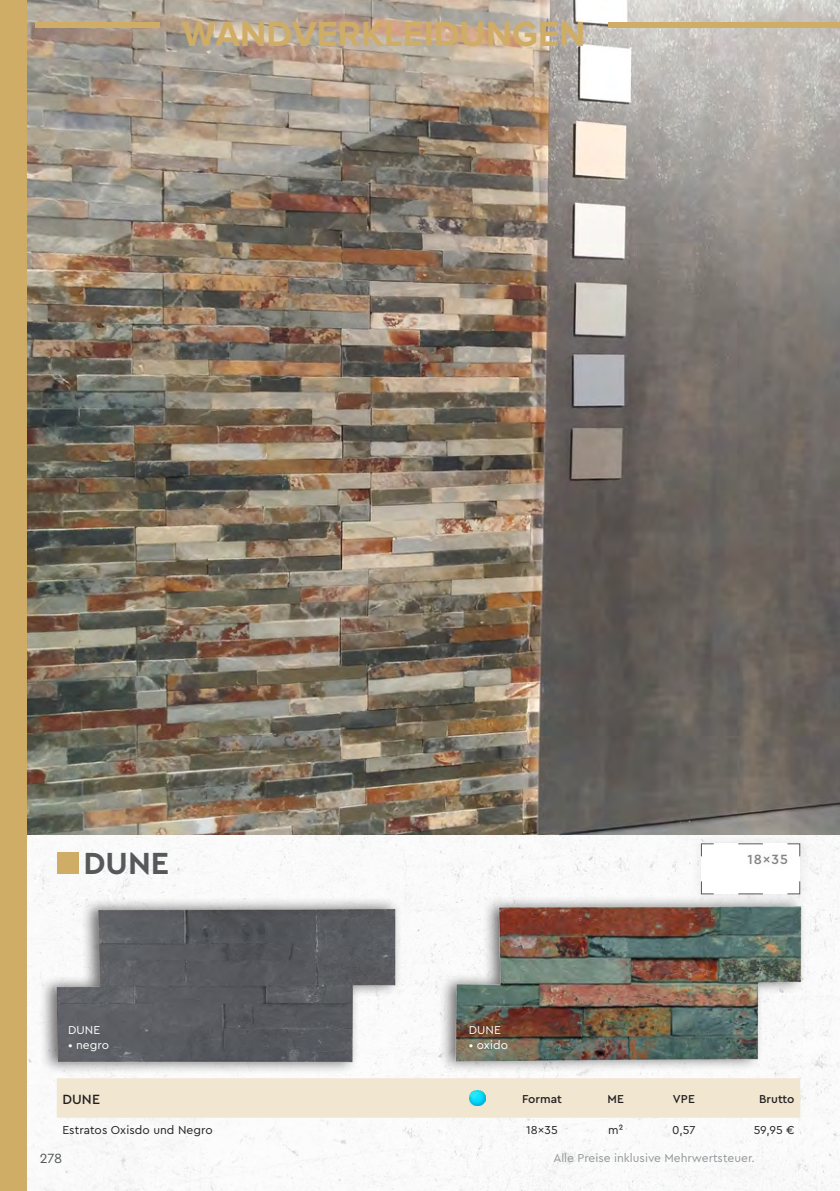
<style>
.page{position:relative;width:840px;height:1191px;background:#fff}
.page>*{position:absolute;margin:0;border:0;box-sizing:border-box;transform-origin:0 0}
.t1{font:700 36px "Proxima Nova";color:#cfad66}
.t2{font:700 32px "Cera Pro";color:#57585a}
.t3{font:500 14px "Cera Pro";letter-spacing:.065em;color:#808285}
.t4{font:500 14px "Cera Pro";color:#231f20}
.t5{font:14px "Cera Pro";color:#57585a}
.t6{font:12px "Cera Pro";letter-spacing:.005em;color:#231f20}
.t7{font:12px "Cera Pro";color:#939598}
.t8{font:12px "Cera Pro";letter-spacing:.005em;color:#fff}
.t9{font:500 12px "Cera Pro";letter-spacing:.005em;color:#231f20}
</style>
<div class="page">
<img style="left:27px;top:834px;width:812px;height:357px">
<div style="left:39px;top:896px;width:362px;height:178px;background:#231f20;opacity:.65"></div>
<img style="left:57px;top:908px;width:338px;height:154px">
<img style="left:445px;top:893px;width:368px;height:181px">
<div style="left:57px;top:852px;width:21px;height:21px;background:#cfad66"></div>
<div style="left:688px;top:831px;width:124px;height:76px;background:#231f20;opacity:.1"></div>
<svg style="left:700px;top:843px;width:100px;height:52px"></svg>
<div style="left:736px;top:843px;width:62px;height:32px;background:#fefefe"></div>
<img style="left:27px;top:0;width:812px;height:834px">
<div style="left:57px;top:1078px;width:742px;height:39px;background:#f1e7d1"></div>
<img style="left:469px;top:1090px;width:16px;height:16px">
<div style="left:607px;top:22px;width:232px;height:5px;background:#cfad66"></div>
<div style="left:35px;top:22px;width:124px;height:5px;background:#cfad66"></div>
<div style="left:0;top:0;width:27px;height:1191px;background:#cfad66"></div>
<h1 class="t1" style="left:182px;top:13px;width:404px">WANDVERKLEIDUNGEN</h1>
<p class="t2" style="left:83px;top:841px;width:87px">DUNE</p>
<p class="t3" style="left:747px;top:850px;width:42px">18x35</p>
<p class="t8" style="left:68px;top:1022px;width:34px">DUNE</p>
<p class="t8" style="left:68px;top:1036px;width:43px">• negro</p>
<p class="t8" style="left:468px;top:1022px;width:34px">DUNE</p>
<p class="t8" style="left:468px;top:1036px;width:41px">• oxido</p>
<p class="t4" style="left:62px;top:1089px;width:39px">DUNE</p>
<p class="t9" style="left:521px;top:1090px;width:41px">Format</p>
<p class="t9" style="left:607px;top:1090px;width:18px">ME</p>
<p class="t9" style="left:672px;top:1090px;width:23px">VPE</p>
<p class="t9" style="left:758px;top:1090px;width:37px">Brutto</p>
<p class="t6" style="left:62px;top:1121px;width:152px">Estratos Oxisdo und Negro</p>
<p class="t6" style="left:526px;top:1121px;width:33px">18x35</p>
<p class="t6" style="left:608px;top:1121px;width:16px">m²</p>
<p class="t6" style="left:671px;top:1121px;width:25px">0,57</p>
<p class="t6" style="left:753px;top:1121px;width:42px">59,95 €</p>
<p class="t5" style="left:40px;top:1148px;width:24px">278</p>
<p class="t7" style="left:553px;top:1149px;width:203px">Alle Preise inklusive Mehrwertsteuer.</p>
</div>
